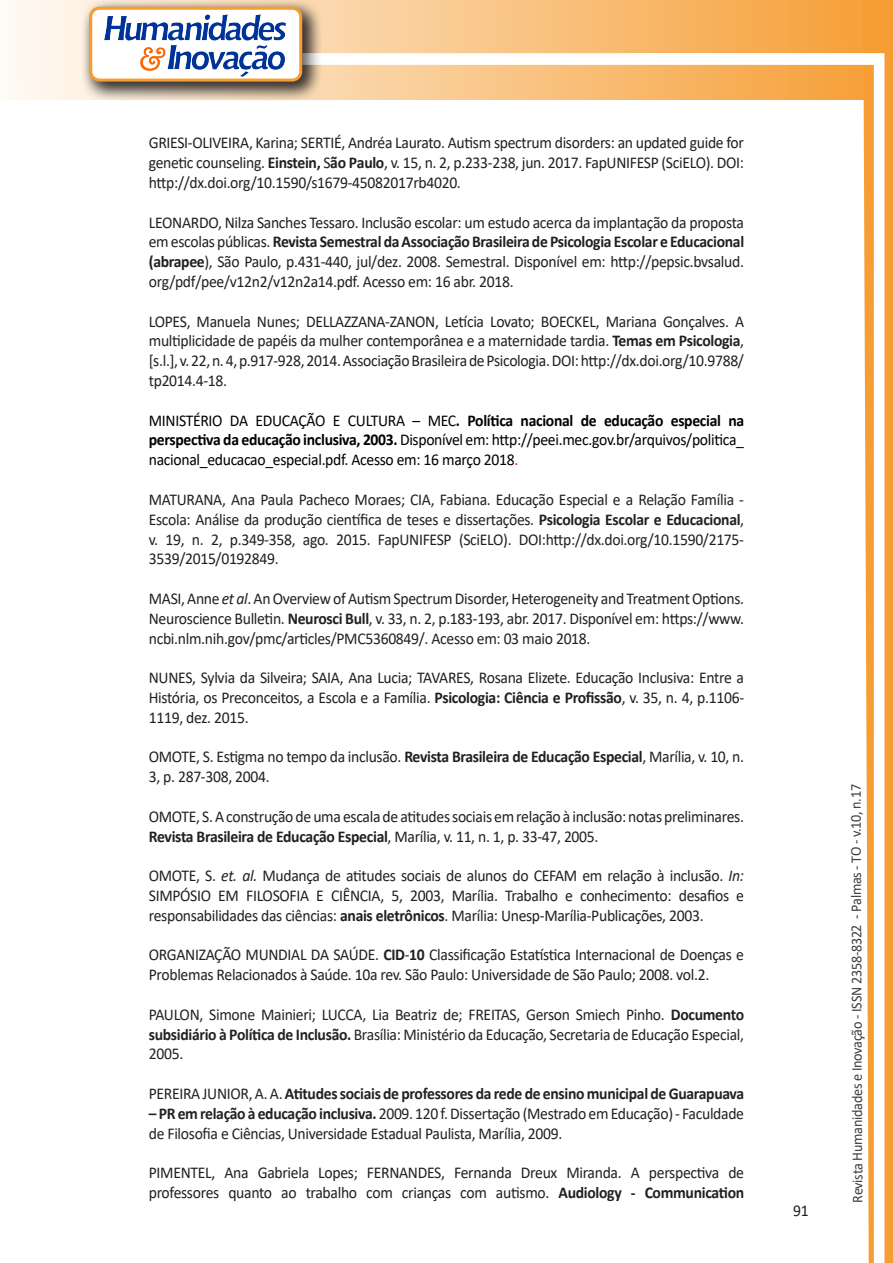
<style>
.page{position:relative;width:893px;height:1263px;background:#fff}
.page>*{position:absolute;margin:0;border:0;box-sizing:border-box;transform-origin:0 0}
.texto{font:16.5px/19.8px "Calibri";letter-spacing:-.02em;color:#231f20;text-align:justify;scale:.95 1}
.texto-2{font:16.5px/19.8px "Calibri";letter-spacing:-.02em;color:#222;text-align:justify;scale:.95 1}
.texto-3{font:16.5px/19.8px "Calibri";letter-spacing:-.02em;color:#000;text-align:justify;scale:.95 1}
.texto-4{font:700 16.5px "Calibri";letter-spacing:-.02em;color:#222;scale:.95 1}
.t1{font:15px "Calibri";letter-spacing:-.025em;color:#3e3e3f;scale:.95 1}
.s1{font-weight:700}
.s2{color:#f00}
.s3{font-style:italic}
.s4{font-weight:400}
</style>
<div class="page">
<svg style="left:5px;top:0;width:858px;height:100px;background:#f9c484"></svg>
<div style="left:302px;top:53px;width:582px;height:12px;background:#fff;border:2px solid #fff"></div>
<svg style="left:863px;top:0;width:30px;height:1263px"></svg>
<div style="left:81px;top:0;width:241px;height:102px;background:#231f20;opacity:.75"></div>
<div style="left:91px;top:8px;width:210px;height:72px;background:#fff;border-radius:9px"></div>
<img style="left:104px;top:14px;width:181px;height:62px">
<div style="left:89px;top:7px;width:213px;height:75px;border:3px solid #f69e34;border-radius:9px"></div>
<p class="texto" style="left:149px;top:133px;width:628px">GRIESI-OLIVEIRA, Karina; SERTIÉ, Andréa Laurato. Autism spectrum disorders: an updated guide for genetic counseling. <span class="s1">Einstein,</span> S<span class="s1">ão Paulo</span>, v. 15, n. 2, p.233-238, jun. 2017. FapUNIFESP (SciELO). DOI: http://dx.doi.org/10.1590/s1679-45082017rb4020.</p>
<p class="texto" style="left:149px;top:212px;width:628px">LEONARDO, Nilza Sanches Tessaro. Inclusão escolar: um estudo acerca da implantação da proposta em escolas públicas. <span class="s1">Revista Semestral da Associação Brasileira de Psicologia Escolar e Educacional (abrapee</span>), São Paulo, p.431-440, jul/dez. 2008. Semestral. Disponível em: http://pepsic.bvsalud. org/pdf/pee/v12n2/v12n2a14.pdf. Acesso em: 16 abr. 2018.</p>
<p class="texto" style="left:149px;top:311px;width:628px">LOPES, Manuela Nunes; DELLAZZANA-ZANON, Letícia Lovato; BOECKEL, Mariana Gonçalves. A multiplicidade de papéis da mulher contemporânea e a maternidade tardia. <span class="s1">Temas em Psicologia</span>, [s.l.], v. 22, n. 4, p.917-928, 2014. Associação Brasileira de Psicologia. DOI: http://dx.doi.org/10.9788/ tp2014.4-18.</p>
<p class="texto-3" style="left:149px;top:410px;width:628px">MINISTÉRIO DA EDUCAÇÃO E CULTURA – MEC<span class="s1">. Política nacional de educação especial na perspectiva da educação inclusiva, 2003.</span> Disponível em: http://peei.mec.gov.br/arquivos/politica_ nacional_educacao_especial.pdf. Acesso em: 16 março 2018<span class="s2">.</span></p>
<p class="texto" style="left:149px;top:489px;width:628px">MATURANA, Ana Paula Pacheco Moraes; CIA, Fabiana. Educação Especial e a Relação Família - Escola: Análise da produção científica de teses e dissertações. <span class="s1">Psicologia Escolar e Educacional</span>, v. 19, n. 2, p.349-358, ago. 2015. FapUNIFESP (SciELO). DOI:http://dx.doi.org/10.1590/2175- 3539/2015/0192849.</p>
<p class="texto" style="left:149px;top:588px;width:628px">MASI, Anne <span class="s3">et al</span>. An Overview of Autism Spectrum Disorder, Heterogeneity and Treatment Options.<br>Neuroscience Bulletin. <span class="s1">Neurosci Bull</span>, v. 33, n. 2, p.183-193, abr. 2017. Disponível em: https://www. ncbi.nlm.nih.gov/pmc/articles/PMC5360849/. Acesso em: 03 maio 2018.</p>
<p class="texto" style="left:149px;top:667px;width:628px">NUNES, Sylvia da Silveira; SAIA, Ana Lucia; TAVARES, Rosana Elizete. Educação Inclusiva: Entre a História, os Preconceitos, a Escola e a Família. <span class="s1">Psicologia: Ciência e Profissão</span>, v. 35, n. 4, p.1106- 1119, dez. 2015.</p>
<p class="texto" style="left:149px;top:746px;width:628px">OMOTE, S. Estigma no tempo da inclusão. <span class="s1">Revista Brasileira de Educação Especial</span>, Marília, v. 10, n.<br>3, p. 287-308, 2004.</p>
<p class="texto" style="left:149px;top:806px;width:628px">OMOTE, S. A construção de uma escala de atitudes sociais em relação à inclusão: notas preliminares.<br><span class="s1">Revista Brasileira de Educação Especial</span>, Marília, v. 11, n. 1, p. 33-47, 2005.</p>
<p class="texto" style="left:149px;top:865px;width:628px">OMOTE, S. <span class="s3">et. al.</span> Mudança de atitudes sociais de alunos do CEFAM em relação à inclusão. <span class="s3">In:<br></span>SIMPÓSIO EM FILOSOFIA E CIÊNCIA, 5, 2003, Marília. Trabalho e conhecimento: desafios e responsabilidades das ciências: <span class="s1">anais eletrônicos</span>. Marília: Unesp-Marília-Publicações, 2003.</p>
<p class="texto" style="left:149px;top:944px;width:628px">ORGANIZAÇÃO MUNDIAL DA SAÚDE. <span class="s1">CID</span>-<span class="s1">10</span> Classificação Estatística Internacional de Doenças e<br>Problemas Relacionados à Saúde. 10a rev. São Paulo: Universidade de São Paulo; 2008. vol.2.</p>
<p class="texto-2" style="left:149px;top:1004px;width:628px">PAULON, Simone Mainieri; LUCCA, Lia Beatriz de; FREITAS, Gerson Smiech Pinho. <span class="s1">Documento subsidiário à Política de Inclusão.</span> Brasília: Ministério da Educação, Secretaria de Educação Especial, 2005.</p>
<p class="texto-4" style="left:149px;top:1082px;width:628px"><span class="s4">PEREIRA JUNIOR, A. A.</span> Atitudes sociais de professores da rede de ensino municipal de Guarapuava</p>
<p class="texto-2" style="left:149px;top:1103px;width:628px"><span class="s1">– PR em relação à educação inclusiva.</span> 2009. 120 f. Dissertação (Mestrado em Educação) - Faculdade de Filosofia e Ciências, Universidade Estadual Paulista, Marília, 2009.</p>
<p class="texto" style="left:149px;top:1162px;width:628px">PIMENTEL, Ana Gabriela Lopes; FERNANDES, Fernanda Dreux Miranda. A perspectiva de professores quanto ao trabalho com crianças com autismo. <span class="s1">Audiology - Communication</span></p>
<p class="texto" style="left:793px;top:1200px;width:18px">91</p>
<p class="t1" style="left:846px;top:1203px;width:442px;rotate:-90deg">Revista Humanidades e Inovação - ISSN 2358-8322 - Palmas - TO - v.10, n.17</p>
</div>
